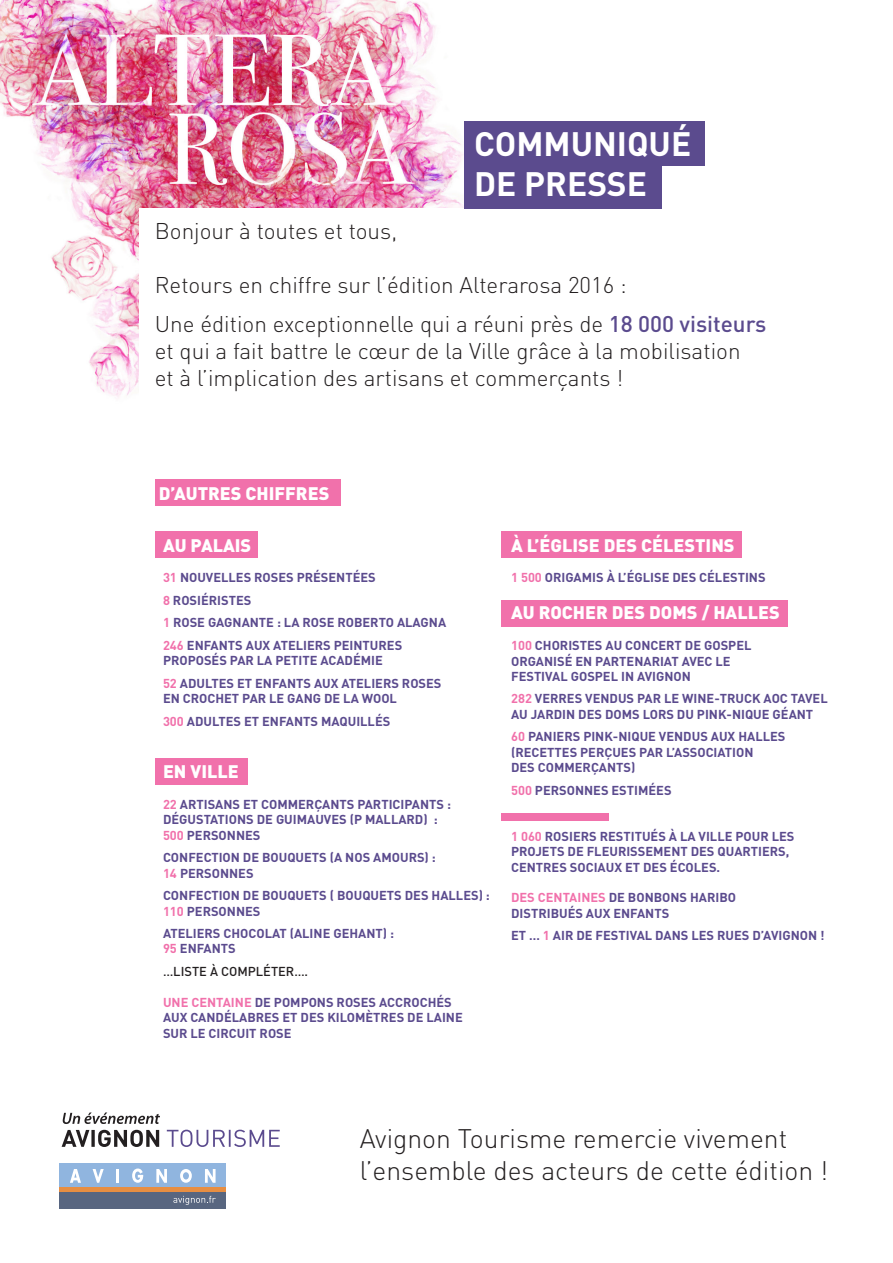
<style>
.page{position:relative;width:893px;height:1263px;background:#fff}
.page>*{position:absolute;margin:0;border:0;box-sizing:border-box;transform-origin:0 0}
.t1{font:700 33.45px "DIN";color:#fff}
.t2{font:300 26.55px/31.8px "DIN";color:#231f20}
.t3{font:300 22.5px/27px "DIN";color:#231f20}
.t4{font:900 18px "DIN";color:#fff}
.t5{font:700 12.9px/15.5px "DIN";color:#5b4b8e}
.t6{font:500 12.9px "DIN";color:#231f20}
.s1{font-weight:500;color:#5b4b8e}
.s2{color:#f171ab}
</style>
<div class="page">
<img style="left:0;top:0;width:464px;height:398px">
<div style="left:60px;top:1163px;width:166px;height:43px;background:#90b5df"></div>
<div style="left:60px;top:1188px;width:166px;height:21px;background:#586680"></div>
<hr style="left:60px;top:1187px;width:166px;height:4px;background:#e78e42">
<svg style="left:173px;top:1196px;width:43px;height:9px"></svg>
<svg style="left:205px;top:1169px;width:11px;height:14px"></svg>
<svg style="left:70px;top:1169px;width:11px;height:14px"></svg>
<svg style="left:93px;top:1169px;width:11px;height:14px"></svg>
<hr style="left:116px;top:1169px;width:3px;height:14px;background:#fff">
<svg style="left:132px;top:1168px;width:11px;height:15px"></svg>
<svg style="left:156px;top:1169px;width:11px;height:14px"></svg>
<svg style="left:180px;top:1169px;width:12px;height:14px"></svg>
<svg style="left:62px;top:1112px;width:98px;height:12px"></svg>
<svg style="left:61px;top:1130px;width:98px;height:17px"></svg>
<svg style="left:167px;top:1130px;width:113px;height:17px"></svg>
<div style="left:140px;top:208px;width:698px;height:893px;background:#fff"></div>
<div style="left:155px;top:480px;width:185px;height:26px;background:#f171ab"></div>
<div style="left:155px;top:531px;width:102px;height:26px;background:#f171ab"></div>
<div style="left:155px;top:759px;width:93px;height:26px;background:#f171ab"></div>
<div style="left:501px;top:531px;width:240px;height:26px;background:#f171ab"></div>
<div style="left:501px;top:600px;width:287px;height:26px;background:#f171ab"></div>
<div style="left:464px;top:121px;width:241px;height:44px;background:#5b4b8e"></div>
<div style="left:464px;top:164px;width:198px;height:44px;background:#5b4b8e"></div>
<div style="left:501px;top:814px;width:107px;height:7px;background:#f171ab"></div>
<p class="t1" style="left:474px;top:122px;width:219px">COMMUNIQUÉ</p>
<p class="t1" style="left:474px;top:162px;width:174px">DE PRESSE</p>
<p class="t3" style="left:155px;top:217px;width:244px">Bonjour à toutes et tous,</p>
<p class="t3" style="left:155px;top:271px;width:473px">Retours en chiffre sur l’édition Alterarosa 2016 :</p>
<p class="t3" style="left:155px;top:310px;width:613px">Une édition exceptionnelle qui a réuni près de <span class="s1">18 000 visiteurs </span>et qui a fait battre le cœur de la Ville grâce à la mobilisation</p>
<p class="t3" style="left:155px;top:364px;width:470px">et à l’implication des artisans et commerçants !</p>
<p class="t4" style="left:159px;top:481px;width:172px">D’AUTRES CHIFFRES</p>
<p class="t4" style="left:163px;top:533px;width:90px">AU PALAIS</p>
<p class="t5" style="left:163px;top:569px;width:214px"><span class="s2">31</span> NOUVELLES ROSES PRÉSENTÉES</p>
<p class="t5" style="left:163px;top:592px;width:90px"><span class="s2">8</span> ROSIÉRISTES</p>
<p class="t5" style="left:163px;top:614px;width:285px"><span class="s2">1</span> ROSE GAGNANTE : LA ROSE ROBERTO ALAGNA</p>
<p class="t5" style="left:163px;top:637px;width:241px"><span class="s2">246</span> ENFANTS AUX ATELIERS PEINTURES<br>PROPOSÉS PAR LA PETITE ACADÉMIE</p>
<p class="t5" style="left:163px;top:675px;width:280px"><span class="s2">52</span> ADULTES ET ENFANTS AUX ATELIERS ROSES<br>EN CROCHET PAR LE GANG DE LA WOOL</p>
<p class="t5" style="left:163px;top:713px;width:229px"><span class="s2">300</span> ADULTES ET ENFANTS MAQUILLÉS</p>
<p class="t4" style="left:163px;top:759px;width:77px">EN VILLE</p>
<p class="t5" style="left:163px;top:796px;width:289px"><span class="s2">22</span> ARTISANS ET COMMERÇANTS PARTICIPANTS :</p>
<p class="t5" style="left:163px;top:811px;width:276px">DÉGUSTATIONS DE GUIMAUVES (P MALLARD) :</p>
<p class="t5" style="left:163px;top:827px;width:99px"><span class="s2">500</span> PERSONNES</p>
<p class="t5" style="left:163px;top:849px;width:274px">CONFECTION DE BOUQUETS (A NOS AMOURS) :<br><span class="s2">14</span> PERSONNES</p>
<p class="t5" style="left:163px;top:887px;width:328px">CONFECTION DE BOUQUETS ( BOUQUETS DES HALLES) :<br><span class="s2">110</span> PERSONNES</p>
<p class="t5" style="left:163px;top:925px;width:233px">ATELIERS CHOCOLAT (ALINE GEHANT) :</p>
<p class="t5" style="left:163px;top:940px;width:74px"><span class="s2">95</span> ENFANTS</p>
<p class="t6" style="left:163px;top:963px;width:147px">…LISTE À COMPLÉTER….</p>
<p class="t5" style="left:163px;top:994px;width:301px"><span class="s2">UNE CENTAINE</span> DE POMPONS ROSES ACCROCHÉS<br>AUX CANDÉLABRES ET DES KILOMÈTRES DE LAINE<br>SUR LE CIRCUIT ROSE</p>
<p class="t4" style="left:511px;top:533px;width:225px">À L’ÉGLISE DES CÉLESTINS</p>
<p class="t5" style="left:511px;top:569px;width:256px"><span class="s2">1 500</span> ORIGAMIS À L’ÉGLISE DES CÉLESTINS</p>
<p class="t4" style="left:511px;top:601px;width:270px">AU ROCHER DES DOMS / HALLES</p>
<p class="t5" style="left:511px;top:637px;width:242px"><span class="s2">100</span> CHORISTES AU CONCERT DE GOSPEL<br>ORGANISÉ EN PARTENARIAT AVEC LE<br>FESTIVAL GOSPEL IN AVIGNON</p>
<p class="t5" style="left:511px;top:690px;width:318px"><span class="s2">282</span> VERRES VENDUS PAR LE WINE-TRUCK AOC TAVEL<br>AU JARDIN DES DOMS LORS DU PINK-NIQUE GÉANT</p>
<p class="t5" style="left:511px;top:728px;width:276px"><span class="s2">60</span> PANIERS PINK-NIQUE VENDUS AUX HALLES (RECETTES PERÇUES PAR L’ASSOCIATION<br>DES COMMERÇANTS)</p>
<p class="t5" style="left:511px;top:782px;width:162px"><span class="s2">500</span> PERSONNES ESTIMÉES</p>
<p class="t5" style="left:511px;top:828px;width:285px"><span class="s2">1 060</span> ROSIERS RESTITUÉS À LA VILLE POUR LES<br>PROJETS DE FLEURISSEMENT DES QUARTIERS,<br>CENTRES SOCIAUX ET DES ÉCOLES.</p>
<p class="t5" style="left:511px;top:889px;width:227px"><span class="s2">DES CENTAINES</span> DE BONBONS HARIBO<br>DISTRIBUÉS AUX ENFANTS</p>
<p class="t5" style="left:511px;top:927px;width:315px">ET … <span class="s2">1</span> AIR DE FESTIVAL DANS LES RUES D’AVIGNON !</p>
<p class="t2" style="left:360px;top:1122px;width:470px">Avignon Tourisme remercie vivement l’ensemble des acteurs de cette édition !</p>
</div>
